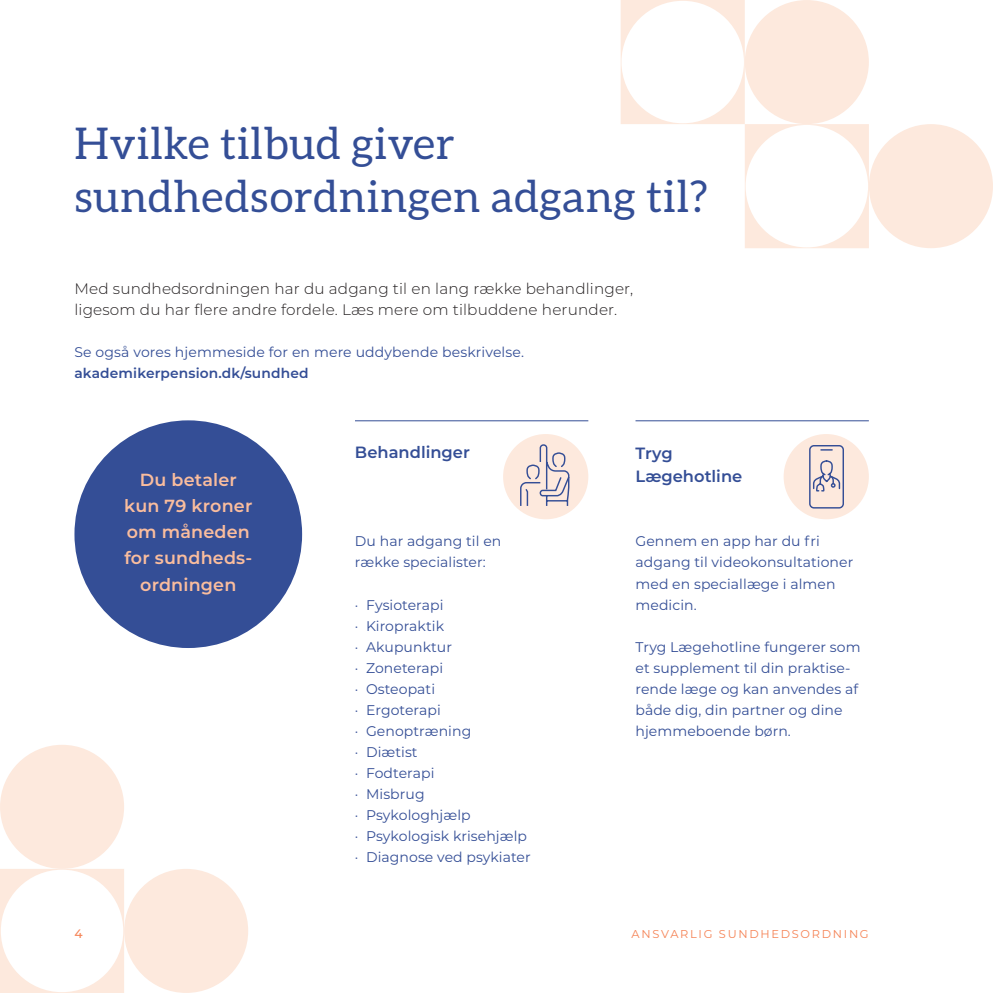
<style>
.page{position:relative;width:993px;height:993px;background:#fff}
.page>*{position:absolute;margin:0;border:0;box-sizing:border-box;transform-origin:0 0}
.t1{font:43.75px/52.5px "Aleo";letter-spacing:.015em;color:#344e96}
.t2{font:600 17.5px/26.2px "Montserrat";letter-spacing:.01em;color:#fabd9e;text-align:center}
.Brød{font:600 16.28px/23.3px "Montserrat";color:#344e96}
.Brød-2{font:300 15.22px/21px "Montserrat";letter-spacing:.01em;color:#231f20}
.Brød-3{font:14px/21px "Montserrat";letter-spacing:.005em;color:#344e96}
.Brød-4{font:600 13.83px "Montserrat";letter-spacing:.01em;color:#344e96}
.t3{font:500 12.25px "Montserrat";color:#f58355}
.t4{font:11.38px "Montserrat";letter-spacing:.15em;color:#f58355}
</style>
<div class="page">
<hr style="left:635px;top:420px;width:233px;height:1px;background:#344e96">
<div style="left:783px;top:434px;width:85px;height:85px;background:#fde9dd;border-radius:50%"></div>
<div style="left:808px;top:445px;width:35px;height:63px;border:1px solid #344e96;border-radius:4px"></div>
<svg style="left:813px;top:460px;width:27px;height:32px"></svg>
<hr style="left:355px;top:420px;width:233px;height:1px;background:#344e96">
<div style="left:503px;top:434px;width:85px;height:85px;background:#fde9dd;border-radius:50%"></div>
<svg style="left:520px;top:444px;width:50px;height:62px"></svg>
<div style="left:868px;top:124px;width:124px;height:124px;background:#fde9dd;border-radius:50%"></div>
<div style="left:124px;top:868px;width:124px;height:124px;background:#fde9dd;border-radius:50%"></div>
<div style="left:0;top:744px;width:124px;height:124px;background:#fde9dd;border-radius:50%"></div>
<div style="left:74px;top:420px;width:228px;height:227px;background:#344e96;border-radius:50%"></div>
<svg style="left:620px;top:0;width:248px;height:248px"></svg>
<svg style="left:0;top:868px;width:124px;height:124px"></svg>
<p class="t1" style="left:74px;top:117px;width:634px">Hvilke tilbud giver sundhedsordningen adgang til?</p>
<p class="Brød-2" style="left:74px;top:278px;width:560px">Med sundhedsordningen har du adgang til en lang række behandlinger, ligesom du har flere andre fordele. Læs mere om tilbuddene herunder.</p>
<p class="Brød-3" style="left:74px;top:341px;width:451px">Se også vores hjemmeside for en mere uddybende beskrivelse.</p>
<p class="Brød-4" style="left:74px;top:363px;width:235px">akademikerpension.dk/sundhed</p>
<p class="t2" style="left:124px;top:465px;width:130px">Du betaler kun 79 kroner om måneden for sundheds&shy;ordningen</p>
<p class="Brød" style="left:355px;top:439px;width:116px">Behandlinger</p>
<p class="Brød-3" style="left:355px;top:530px;width:148px">Du har adgang til en</p>
<p class="Brød-3" style="left:355px;top:551px;width:132px">række specialister:</p>
<p class="Brød-3" style="left:355px;top:593px;width:90px">· Fysioterapi</p>
<p class="Brød-3" style="left:355px;top:614px;width:91px">· Kiropraktik</p>
<p class="Brød-3" style="left:355px;top:635px;width:98px">· Akupunktur</p>
<p class="Brød-3" style="left:355px;top:656px;width:90px">· Zoneterapi</p>
<p class="Brød-3" style="left:355px;top:677px;width:82px">· Osteopati</p>
<p class="Brød-3" style="left:355px;top:698px;width:87px">· Ergoterapi</p>
<p class="Brød-3" style="left:355px;top:719px;width:118px">· Genoptræning</p>
<p class="Brød-3" style="left:355px;top:740px;width:64px">· Diætist</p>
<p class="Brød-3" style="left:355px;top:761px;width:81px">· Fodterapi</p>
<p class="Brød-3" style="left:355px;top:782px;width:71px">· Misbrug</p>
<p class="Brød-3" style="left:355px;top:803px;width:117px">· Psykologhjælp</p>
<p class="Brød-3" style="left:355px;top:824px;width:173px">· Psykologisk krisehjælp</p>
<p class="Brød-3" style="left:355px;top:845px;width:177px">· Diagnose ved psykiater</p>
<p class="Brød" style="left:635px;top:440px;width:108px">Tryg<br>Lægehotline</p>
<p class="Brød-3" style="left:635px;top:530px;width:219px">Gennem en app har du fri adgang til videokonsultationer med en speciallæge i almen medicin.</p>
<p class="Brød-3" style="left:635px;top:635px;width:226px">Tryg Lægehotline fungerer som et supplement til din praktise&shy;rende læge og kan anvendes af både dig, din partner og dine hjemmeboende børn.</p>
<p class="t3" style="left:74px;top:924px;width:10px">4</p>
<p class="t4" style="left:631px;top:925px;width:238px">ANSVARLIG SUNDHEDSORDNING</p>
</div>
